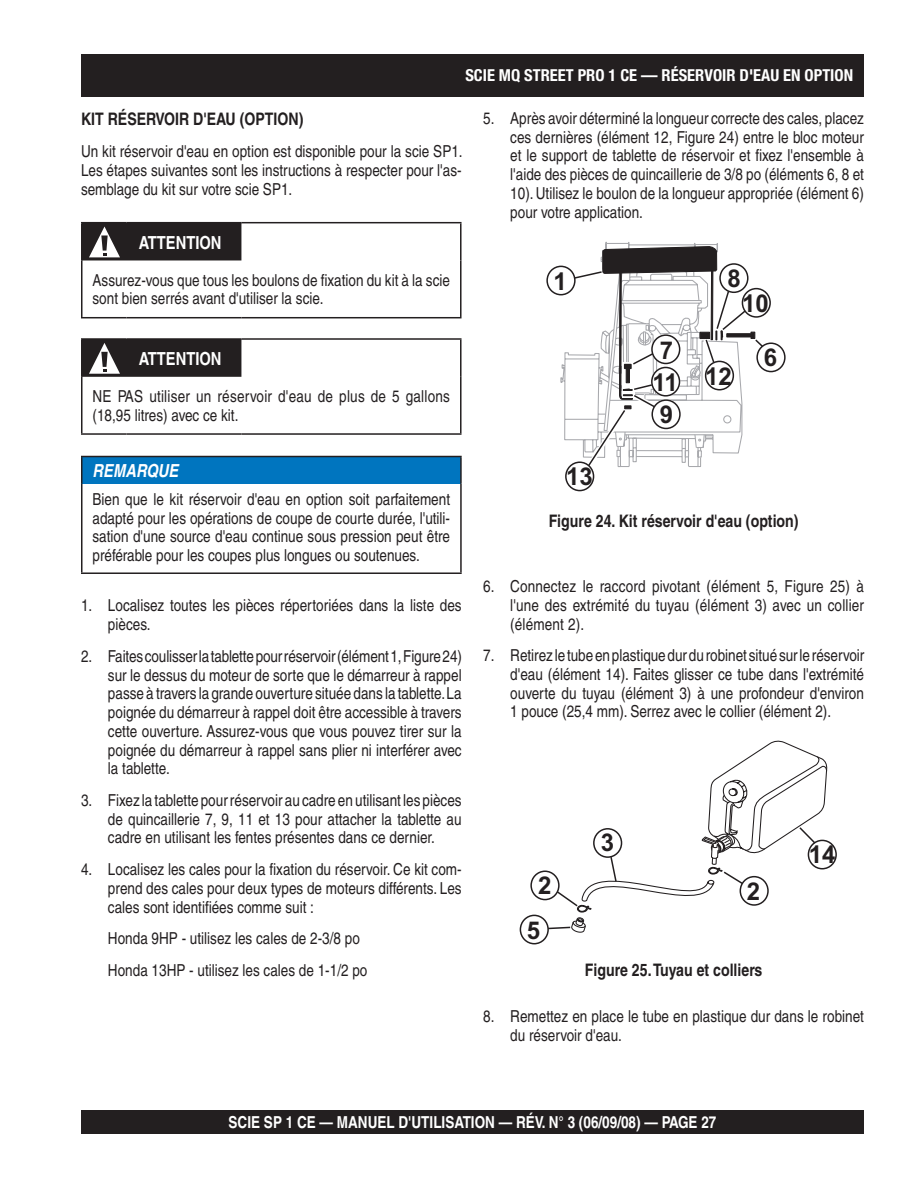
<style>
.page{position:relative;width:918px;height:1188px;background:#fff}
.page>*{position:absolute;margin:0;border:0;box-sizing:border-box;transform-origin:0 0}
.t1{font:700 24.6px "Arial";color:#231f20}
.t2{font:700 condensed 18px "Helvetica";color:#fff}
.t3{font:italic 700 condensed 18px "Helvetica";color:#fff}
.t4{font:700 condensed 17.25px "Helvetica";color:#231f20}
.t5{font:condensed 16.5px/18.8px "Helvetica";color:#231f20;text-align:justify}
.t6{font:700 condensed 16.5px "Helvetica";color:#fff}
.t7{font:700 condensed 16.5px "Helvetica Neue LT Pro";color:#fff}
</style>
<div class="page">
<div style="left:81px;top:1110px;width:783px;height:24px;background:#231f20"></div>
<div style="left:81px;top:54px;width:783px;height:42px;background:#231f20"></div>
<svg style="left:546px;top:265px;width:240px;height:227px"></svg>
<svg style="left:560px;top:241px;width:205px;height:227px"></svg>
<svg style="left:519px;top:740px;width:318px;height:205px"></svg>
<hr style="left:81px;top:222px;width:45px;height:1px;background:#231f20">
<hr style="left:81px;top:223px;width:1px;height:37px;background:#231f20">
<hr style="left:126px;top:222px;width:115px;height:1px;background:#231f20">
<hr style="left:241px;top:222px;width:221px;height:1px;background:#231f20">
<hr style="left:460px;top:223px;width:2px;height:37px;background:#231f20">
<hr style="left:81px;top:260px;width:1px;height:57px;background:#231f20">
<hr style="left:460px;top:260px;width:2px;height:57px;background:#231f20">
<hr style="left:81px;top:317px;width:45px;height:1px;background:#231f20">
<hr style="left:126px;top:317px;width:115px;height:1px;background:#231f20">
<hr style="left:241px;top:317px;width:221px;height:1px;background:#231f20">
<svg style="left:82px;top:223px;width:159px;height:37px;background:#312d2e"></svg>
<hr style="left:81px;top:338px;width:45px;height:2px;background:#231f20">
<hr style="left:81px;top:340px;width:1px;height:37px;background:#231f20">
<hr style="left:126px;top:338px;width:115px;height:2px;background:#231f20">
<hr style="left:241px;top:338px;width:221px;height:2px;background:#231f20">
<hr style="left:460px;top:340px;width:2px;height:37px;background:#231f20">
<hr style="left:81px;top:377px;width:1px;height:56px;background:#231f20">
<hr style="left:460px;top:377px;width:2px;height:56px;background:#231f20">
<hr style="left:81px;top:433px;width:45px;height:2px;background:#231f20">
<hr style="left:126px;top:433px;width:115px;height:2px;background:#231f20">
<hr style="left:241px;top:433px;width:221px;height:2px;background:#231f20">
<svg style="left:82px;top:340px;width:159px;height:37px;background:#322f2f"></svg>
<div style="left:82px;top:457px;width:379px;height:27px;background:#0075bf"></div>
<hr style="left:81px;top:484px;width:1px;height:88px;background:#231f20">
<hr style="left:460px;top:484px;width:2px;height:88px;background:#231f20">
<hr style="left:81px;top:572px;width:381px;height:2px;background:#231f20">
<hr style="left:81px;top:456px;width:381px;height:1px;background:#231f20">
<svg style="left:81px;top:457px;width:1px;height:27px"></svg>
<hr style="left:460px;top:457px;width:2px;height:27px;background:#231f20">
<p class="t7" style="left:465px;top:65px;width:389px">SCIE MQ STREET PRO 1 CE — RÉSERVOIR D'EAU EN OPTION</p>
<p class="t4" style="left:81px;top:108px;width:224px">KIT RÉSERVOIR D'EAU (OPTION)</p>
<p class="t5" style="left:81px;top:142px;width:383px">Un kit réservoir d'eau en option est disponible pour la scie SP1.<br>Les étapes suivantes sont les instructions à respecter pour l'as&shy;semblage du kit sur votre scie SP1.</p>
<p class="t2" style="left:139px;top:232px;width:84px">ATTENTION</p>
<p class="t5" style="left:93px;top:271px;width:359px">Assurez-vous que tous les boulons de fixation du kit à la scie sont bien serrés avant d'utiliser la scie.</p>
<p class="t2" style="left:139px;top:348px;width:84px">ATTENTION</p>
<p class="t5" style="left:93px;top:387px;width:359px">NE PAS utiliser un réservoir d'eau de plus de 5 gallons (18,95 litres) avec ce kit.</p>
<p class="t3" style="left:93px;top:460px;width:87px">REMARQUE</p>
<p class="t5" style="left:93px;top:490px;width:359px">Bien que le kit réservoir d'eau en option soit parfaitement adapté pour les opérations de coupe de courte durée, l'utili&shy;sation d'une source d'eau continue sous pression peut être préférable pour les coupes plus longues ou soutenues.</p>
<p class="t5" style="left:108px;top:596px;width:355px;text-indent:-27px">1. Localisez toutes les pièces répertoriées dans la liste des pièces.</p>
<p class="t5" style="left:108px;top:647px;width:355px;text-indent:-27px">2. Faites coulisser la tablette pour réservoir (élément 1, Figure 24) sur le dessus du moteur de sorte que le démarreur à rappel passe à travers la grande ouverture située dans la tablette. La poignée du démarreur à rappel doit être accessible à travers cette ouverture. Assurez-vous que vous pouvez tirer sur la poignée du démarreur à rappel sans plier ni interférer avec la tablette.</p>
<p class="t5" style="left:108px;top:791px;width:355px;text-indent:-27px">3. Fixez la tablette pour réservoir au cadre en utilisant les pièces de quincaillerie 7, 9, 11 et 13 pour attacher la tablette au cadre en utilisant les fentes présentes dans ce dernier.</p>
<p class="t5" style="left:108px;top:860px;width:355px;text-indent:-27px">4. Localisez les cales pour la fixation du réservoir. Ce kit com&shy;prend des cales pour deux types de moteurs différents. Les cales sont identifiées comme suit :</p>
<p class="t5" style="left:108px;top:923px;width:261px;line-height:31.7px">Honda 9HP - utilisez les cales de 2-3/8 po<br>Honda 13HP - utilisez les cales de 1-1/2 po</p>
<p class="t5" style="left:510px;top:109px;width:355px;text-indent:-27px">5. Après avoir déterminé la longueur correcte des cales, placez ces dernières (élément 12, Figure 24) entre le bloc moteur et le support de tablette de réservoir et fixez l'ensemble à l'aide des pièces de quincaillerie de 3/8 po (éléments 6, 8 et 10). Utilisez le boulon de la longueur appropriée (élément 6) pour votre application.</p>
<h1 class="t1" style="left:554px;top:265px;width:15px">1</h1>
<h1 class="t1" style="left:566px;top:460px;width:28px">13</h1>
<h1 class="t1" style="left:727px;top:262px;width:15px">8</h1>
<h1 class="t1" style="left:660px;top:334px;width:15px">7</h1>
<h1 class="t1" style="left:652px;top:363px;width:81px">11 12</h1>
<h1 class="t1" style="left:660px;top:399px;width:15px">9</h1>
<h1 class="t1" style="left:742px;top:287px;width:28px">10</h1>
<h1 class="t1" style="left:764px;top:341px;width:15px">6</h1>
<p class="t4" style="left:549px;top:510px;width:251px">Figure 24. Kit réservoir d'eau (option)</p>
<p class="t5" style="left:510px;top:577px;width:355px;text-indent:-27px">6. Connectez le raccord pivotant (élément 5, Figure 25) à l'une des extrémité du tuyau (élément 3) avec un collier (élément 2).</p>
<p class="t5" style="left:510px;top:646px;width:356px;text-indent:-27px">7. Retirez le tube en plastique dur du robinet situé sur le réservoir d'eau (élément 14). Faites glisser ce tube dans l'extrémité ouverte du tuyau (élément 3) à une profondeur d'environ 1 pouce (25,4 mm). Serrez avec le collier (élément 2).</p>
<h1 class="t1" style="left:538px;top:869px;width:15px">2</h1>
<h1 class="t1" style="left:527px;top:914px;width:15px">5</h1>
<h1 class="t1" style="left:601px;top:827px;width:15px">3</h1>
<h1 class="t1" style="left:747px;top:875px;width:15px">2</h1>
<h1 class="t1" style="left:809px;top:839px;width:28px">14</h1>
<p class="t4" style="left:585px;top:959px;width:179px">Figure 25. Tuyau et colliers</p>
<p class="t5" style="left:510px;top:1007px;width:355px;text-indent:-27px">8. Remettez en place le tube en plastique dur dans le robinet du réservoir d'eau.</p>
<p class="t6" style="left:229px;top:1112px;width:489px">SCIE SP 1 CE — MANUEL D'UTILISATION — RÉV. N° 3 (06/09/08) — PAGE 27</p>
</div>
